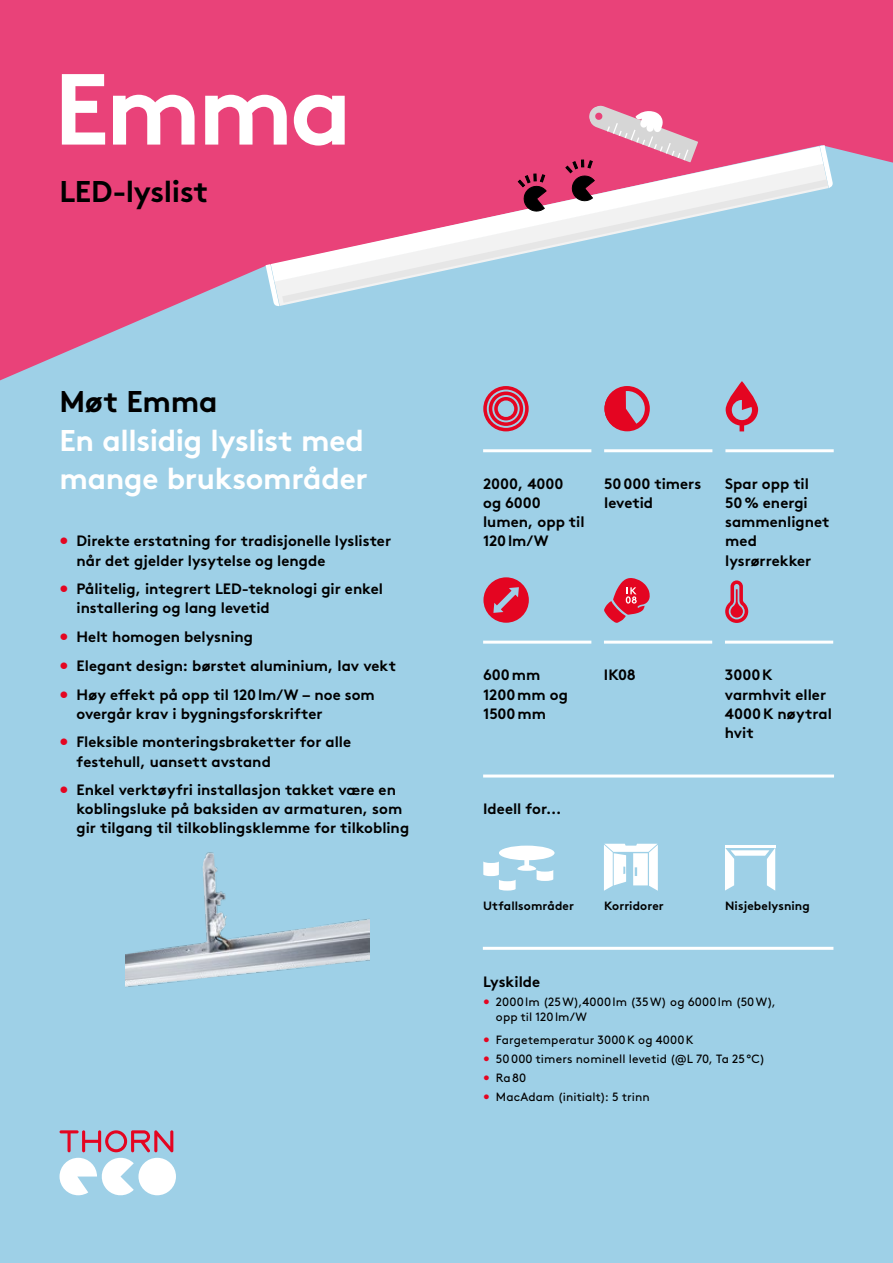
<style>
.page{position:relative;width:893px;height:1263px;background:#9ed0e7}
.page>*{position:absolute;margin:0;border:0;box-sizing:border-box;transform-origin:0 0}
.t1{font:700 100.65px "Brown";color:#fff}
.t2{font:700 30px/38.2px "Brown";letter-spacing:-.01em;color:#fff}
.t3{font:700 30px "Brown";letter-spacing:-.01em;color:#000}
.t4{font:700 15px/19.2px "Brown";color:#000}
.t5{font:12px/14.9px "Brown";letter-spacing:.01em;color:#000}
.t6{font:700 12px "Brown";letter-spacing:.01em;color:#000}
.s1{color:#e40521}
</style>
<div class="page">
<svg style="left:0;top:0;width:893px;height:380px;fill:#e94279"></svg>
<svg style="left:820px;top:145px;width:14px;height:43px"></svg>
<svg style="left:266px;top:264px;width:13px;height:43px"></svg>
<svg style="left:274px;top:163px;width:554px;height:143px"></svg>
<svg style="left:282px;top:179px;width:546px;height:124px"></svg>
<svg style="left:271px;top:146px;width:552px;height:136px"></svg>
<svg style="left:518px;top:174px;width:29px;height:39px"></svg>
<svg style="left:565px;top:104px;width:133px;height:98px"></svg>
<img style="left:126px;top:852px;width:244px;height:135px">
<hr style="left:483px;top:947px;width:350px;height:3px;background:#fff">
<hr style="left:483px;top:774px;width:351px;height:3px;background:#fff">
<hr style="left:725px;top:449px;width:109px;height:3px;background:#fff">
<hr style="left:604px;top:449px;width:108px;height:3px;background:#fff">
<hr style="left:604px;top:641px;width:108px;height:3px;background:#fff">
<hr style="left:483px;top:449px;width:108px;height:3px;background:#fff">
<hr style="left:483px;top:641px;width:108px;height:3px;background:#fff">
<svg style="left:726px;top:381px;width:32px;height:50px"></svg>
<svg style="left:483px;top:386px;width:46px;height:45px"></svg>
<svg style="left:605px;top:387px;width:33px;height:43px"></svg>
<div style="left:604px;top:386px;width:46px;height:45px;border:5px solid #e40521;border-radius:50%"></div>
<svg style="left:483px;top:577px;width:46px;height:46px"></svg>
<svg style="left:604px;top:578px;width:46px;height:45px"></svg>
<svg style="left:483px;top:846px;width:72px;height:44px"></svg>
<svg style="left:604px;top:844px;width:54px;height:47px"></svg>
<svg style="left:725px;top:847px;width:50px;height:44px"></svg>
<hr style="left:725px;top:845px;width:50px;height:2px;background:#fff">
<hr style="left:725px;top:641px;width:108px;height:3px;background:#fff">
<svg style="left:725px;top:580px;width:23px;height:43px"></svg>
<div style="left:138px;top:1158px;width:38px;height:37px;background:#fff;border-radius:50%"></div>
<svg style="left:60px;top:1130px;width:113px;height:65px"></svg>
<h1 class="t1" style="left:54px;top:28px;width:300px">Emma</h1>
<h2 class="t3" style="left:60px;top:167px;width:150px">LED-lyslist</h2>
<h2 class="t3" style="left:60px;top:378px;width:160px">Møt Emma</h2>
<h2 class="t2" style="left:60px;top:418px;width:310px">En allsidig lyslist med mange bruksområder</h2>
<p class="t4" style="left:77px;top:530px;width:316px;text-indent:-17px"><span class="s1">•</span> Direkte erstatning for tradisjonelle lyslister når det gjelder lysytelse og lengde</p>
<p class="t4" style="left:77px;top:578px;width:308px;text-indent:-17px"><span class="s1">•</span> Pålitelig, integrert LED-teknologi gir enkel installering og lang levetid</p>
<p class="t4" style="left:60px;top:626px;width:195px"><span class="s1">•</span> Helt homogen belysning</p>
<p class="t4" style="left:60px;top:654px;width:338px"><span class="s1">•</span> Elegant design: børstet aluminium, lav vekt</p>
<p class="t4" style="left:77px;top:683px;width:300px;text-indent:-17px"><span class="s1">•</span> Høy effekt på opp til 120lm/W – noe som overgår krav i bygningsforskrifter</p>
<p class="t4" style="left:77px;top:731px;width:276px;text-indent:-17px"><span class="s1">•</span> Fleksible monteringsbraketter for alle festehull, uansett avstand</p>
<p class="t4" style="left:77px;top:779px;width:334px;text-indent:-17px"><span class="s1">•</span> Enkel verktøyfri installasjon takket være en koblingsluke på baksiden av armaturen, som gir tilgang til tilkoblingsklemme for tilkobling</p>
<p class="t4" style="left:483px;top:473px;width:103px">2000, 4000 og 6000 lumen, opp til<br>120lm/W</p>
<p class="t4" style="left:725px;top:473px;width:106px">Spar opp til<br>50% energi sammenlignet med lysrørrekker</p>
<p class="t4" style="left:604px;top:473px;width:99px">50000 timers levetid</p>
<p class="t4" style="left:483px;top:664px;width:86px">600mm<br>1200mm og<br>1500mm</p>
<p class="t4" style="left:604px;top:664px;width:33px">IK08</p>
<p class="t4" style="left:483px;top:798px;width:80px">Ideell for...</p>
<p class="t4" style="left:725px;top:664px;width:108px">3000K varmhvit eller<br>4000K nøytral hvit</p>
<p class="t6" style="left:483px;top:896px;width:92px">Utfallsområder</p>
<p class="t6" style="left:604px;top:896px;width:61px">Korridorer</p>
<p class="t6" style="left:725px;top:896px;width:86px">Nisjebelysning</p>
<p class="t4" style="left:483px;top:970px;width:59px">Lyskilde</p>
<p class="t5" style="left:496px;top:993px;width:282px;text-indent:-13px"><span class="s1">•</span> 2000lm (25W),4000lm (35W) og 6000lm (50W), opp til 120lm/W</p>
<p class="t5" style="left:483px;top:1031px;width:212px"><span class="s1">•</span> Fargetemperatur 3000K og 4000K</p>
<p class="t5" style="left:483px;top:1050px;width:283px"><span class="s1">•</span> 50000 timers nominell levetid (@L 70, Ta 25°C)</p>
<p class="t5" style="left:483px;top:1070px;width:45px"><span class="s1">•</span> Ra80</p>
<p class="t5" style="left:483px;top:1089px;width:168px"><span class="s1">•</span> MacAdam (initialt): 5 trinn</p>
</div>
